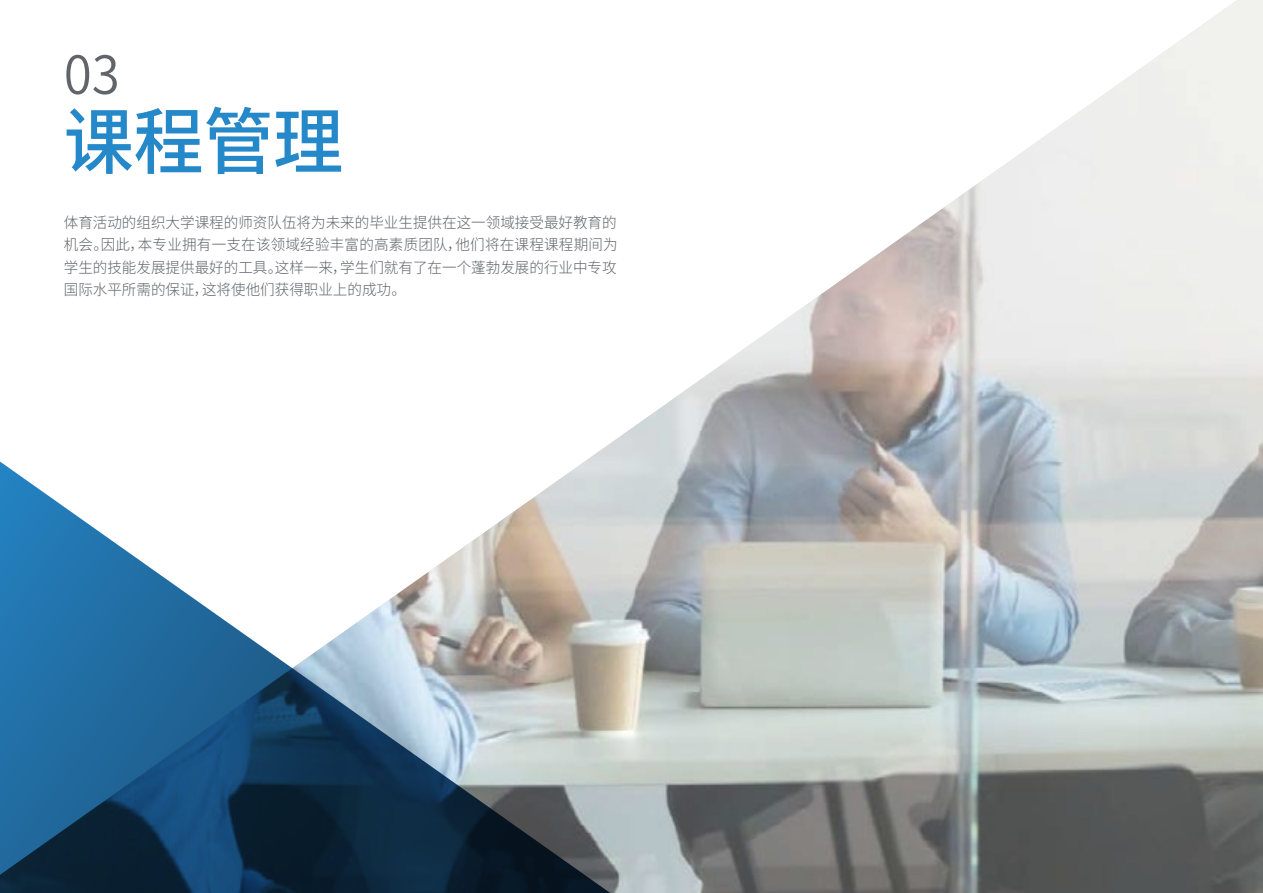
<style>
.page{position:relative;width:1263px;height:893px;background:#fff}
.page>*{position:absolute;margin:0;border:0;box-sizing:border-box;transform-origin:0 0}
.t1{font:500 72px "Source Han Sans CN";color:#2488c9}
.t2{font:52.5px "Source Han Sans CN";color:#61646a}
.t3{font:300 15px/22.5px "Source Han Sans CN";color:#61646a;text-align:justify}
</style>
<div class="page">
<img style="left:607px;top:0;width:656px;height:893px">
<svg style="left:0;top:446px;width:640px;height:447px"></svg>
<h2 class="t2" style="left:64px;top:45px;width:57px">03</h2>
<h1 class="t1" style="left:64px;top:101px;width:281px">课程管理</h1>
<p class="t3" style="left:64px;top:211px;width:555px">体育活动的组织大学课程的师资队伍将为未来的毕业生提供在这一领域接受最好教育的机会。因此，本专业拥有一支在该领域经验丰富的高素质团队，他们将在课程课程期间为学生的技能发展提供最好的工具。这样一来，学生们就有了在一个蓬勃发展的行业中专攻国际水平所需的保证，这将使他们获得职业上的成功。</p>
</div>
